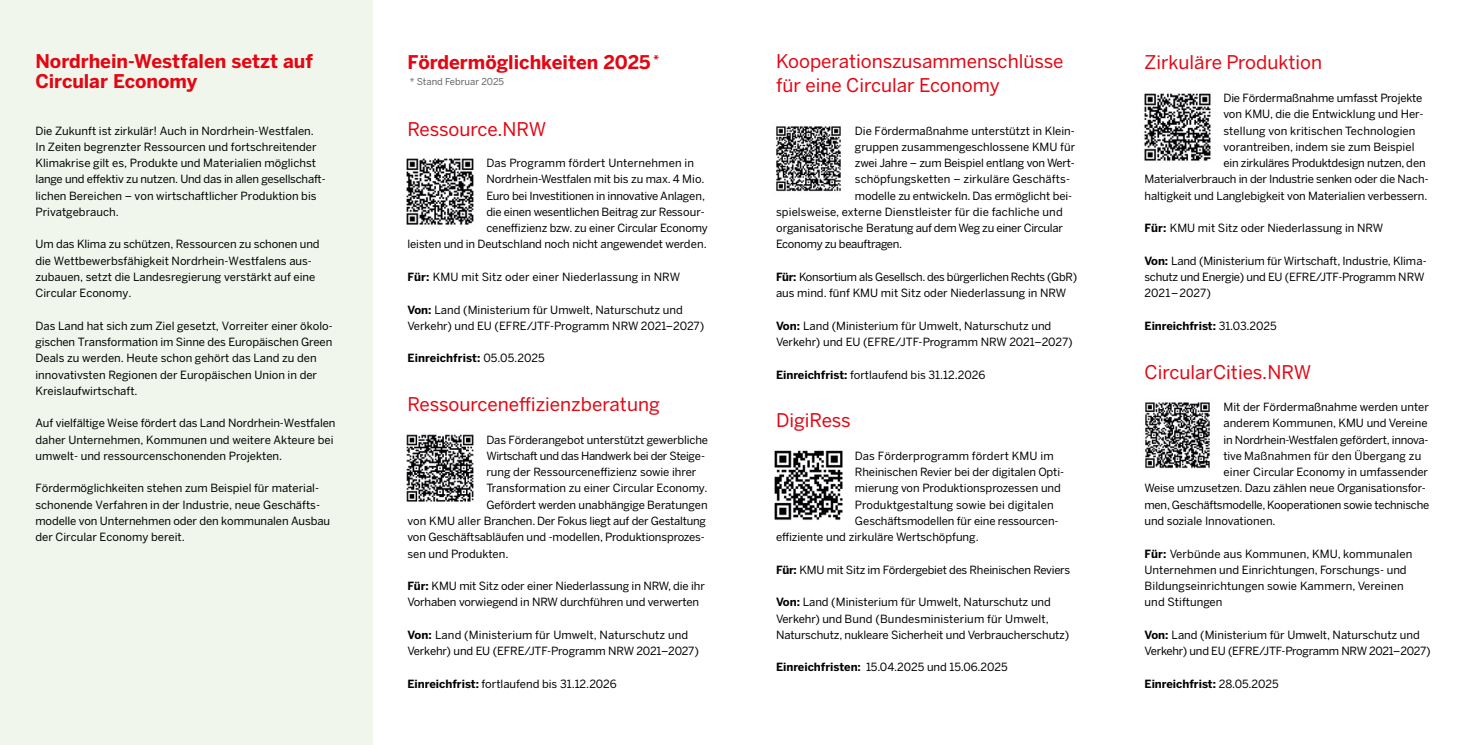
<style>
.page{position:relative;width:1467px;height:745px;background:#fff}
.page>*{position:absolute;margin:0;border:0;box-sizing:border-box;transform-origin:0 0}
.t1{font:18.75px/23.8px "Benton Sans";color:#e30613}
.t2{font:700 18.75px/20px "Benton Sans";color:#e30613}
.t3{font:11.25px/16.2px "Benton Sans";color:#000}
.t4{font:11.25px "Benton Sans";letter-spacing:-.02em;color:#000}
.t5{font:11.25px/16.2px "Benton Sans";letter-spacing:-.025em;color:#000}
.t6{font:700 11.25px "Benton Sans";color:#000}
.t7{font:11.25px "Benton Sans";letter-spacing:-.03em;color:#000}
.t8{font:9.5px "Benton Sans";color:#646363}
.s1{font-weight:700}
.s2{font-weight:400}
</style>
<div class="page">
<img style="left:1144px;top:93px;width:67px;height:68px">
<div style="left:0;top:0;width:372px;height:744px;background:#f1f6ec"></div>
<img style="left:406px;top:158px;width:68px;height:67px">
<img style="left:406px;top:434px;width:68px;height:68px">
<img style="left:776px;top:126px;width:65px;height:66px">
<img style="left:774px;top:450px;width:69px;height:70px">
<img style="left:1145px;top:402px;width:65px;height:67px">
<h1 class="t2" style="left:35px;top:51px;width:279px">Nordrhein-Westfalen setzt auf<br>Circular Economy</h1>
<p class="t3" style="left:35px;top:122px;width:292px">Die Zukunft ist zirkulär! Auch in Nordrhein-Westfalen.<br>In Zeiten begrenzter Ressourcen und fortschreitender Klimakrise gilt es, Produkte und Materialien möglichst lange und effektiv zu nutzen. Und das in allen gesellschaft&shy;lichen Bereichen – von wirtschaftlicher Produktion bis Privatgebrauch.</p>
<p class="t3" style="left:35px;top:236px;width:286px">Um das Klima zu schützen, Ressourcen zu schonen und die Wettbewerbsfähigkeit Nordrhein-Westfalens aus&shy;zubauen, setzt die Landesregierung verstärkt auf eine Circular Economy.</p>
<p class="t3" style="left:35px;top:317px;width:299px">Das Land hat sich zum Ziel gesetzt, Vorreiter einer ökolo&shy;gischen Transformation im Sinne des Europäischen Green Deals zu werden. Heute schon gehört das Land zu den innovativsten Regionen der Europäischen Union in der Kreislaufwirtschaft.</p>
<p class="t3" style="left:35px;top:414px;width:301px">Auf vielfältige Weise fördert das Land Nordrhein-Westfalen daher Unternehmen, Kommunen und weitere Akteure bei umwelt- und ressourcenschonenden Projekten.</p>
<p class="t3" style="left:35px;top:479px;width:296px">Fördermöglichkeiten stehen zum Beispiel für material&shy;schonende Verfahren in der Industrie, neue Geschäfts&shy;modelle von Unternehmen oder den kommunalen Ausbau der Circular Economy bereit.</p>
<h1 class="t2" style="left:407px;top:52px;width:253px">Fördermöglichkeiten 2025 <sup>*</sup></h1>
<p class="t8" style="left:410px;top:76px;width:96px">* Stand Februar 2025</p>
<h1 class="t1" style="left:407px;top:117px;width:140px">Ressource.NRW</h1>
<p class="t3" style="left:486px;top:155px;width:209px">Das Programm fördert Unternehmen in</p>
<p class="t3" style="left:486px;top:171px;width:220px">Nordrhein-Westfalen mit bis zu max. 4 Mio.</p>
<p class="t4" style="left:486px;top:189px;width:220px">Euro bei Investitionen in innovative Anlagen,</p>
<p class="t4" style="left:486px;top:205px;width:220px">die einen wesentlichen Beitrag zur Ressour-</p>
<p class="t3" style="left:486px;top:220px;width:223px">ceneffizienz bzw. zu einer Circular Economy</p>
<p class="t3" style="left:407px;top:236px;width:301px">leisten und in Deutschland noch nicht angewendet werden.</p>
<p class="t3" style="left:407px;top:268px;width:274px"><span class="s1">Für:</span> KMU mit Sitz oder einer Niederlassung in NRW</p>
<p class="t3" style="left:407px;top:301px;width:298px"><span class="s1">Von:</span> Land (Ministerium für Umwelt, Naturschutz und<br>Verkehr) und EU (EFRE/JTF-Programm NRW 2021–2027)</p>
<p class="t6" style="left:407px;top:351px;width:139px">Einreichfrist: <span class="s2">05.05.2025</span></p>
<h1 class="t1" style="left:407px;top:392px;width:254px">Ressourceneffizienzberatung</h1>
<p class="t3" style="left:486px;top:431px;width:223px">Das Förderangebot unterstützt gewerbliche</p>
<p class="t7" style="left:486px;top:449px;width:220px">Wirtschaft und das Handwerk bei der Steige-</p>
<p class="t3" style="left:486px;top:463px;width:212px">rung der Ressourceneffizienz sowie ihrer</p>
<p class="t3" style="left:486px;top:480px;width:223px">Transformation zu einer Circular Economy.</p>
<p class="t3" style="left:486px;top:496px;width:223px">Gefördert werden unabhängige Beratungen</p>
<p class="t4" style="left:407px;top:514px;width:300px">von KMU aller Branchen. Der Fokus liegt auf der Gestaltung</p>
<p class="t3" style="left:407px;top:528px;width:299px">von Geschäftsabläufen und -modellen, Produktionsprozes-</p>
<p class="t3" style="left:407px;top:545px;width:102px">sen und Produkten.</p>
<p class="t3" style="left:407px;top:577px;width:299px"><span class="s1">Für:</span> KMU mit Sitz oder einer Niederlassung in NRW, die ihr<br>Vorhaben vorwiegend in NRW durchführen und verwerten</p>
<p class="t3" style="left:407px;top:626px;width:293px"><span class="s1">Von:</span> Land (Ministerium für Umwelt, Naturschutz und<br>Verkehr) und EU (EFRE/JTF-Programm NRW 2021–2027)</p>
<p class="t3" style="left:407px;top:675px;width:211px"><span class="s1">Einreichfrist:</span> fortlaufend bis 31.12.2026</p>
<h1 class="t1" style="left:776px;top:49px;width:289px">Kooperationszusammenschlüsse für eine Circular Economy</h1>
<p class="t3" style="left:855px;top:122px;width:221px">Die Fördermaßnahme unterstützt in Klein-</p>
<p class="t3" style="left:855px;top:138px;width:222px">gruppen zusammengeschlossene KMU für</p>
<p class="t3" style="left:855px;top:155px;width:221px">zwei Jahre – zum Beispiel entlang von Wert-</p>
<p class="t3" style="left:855px;top:171px;width:217px">schöpfungsketten – zirkuläre Geschäfts-</p>
<p class="t3" style="left:855px;top:187px;width:219px">modelle zu entwickeln. Das ermöglicht bei-</p>
<p class="t3" style="left:776px;top:203px;width:288px">spielsweise, externe Dienstleister für die fachliche und</p>
<p class="t5" style="left:776px;top:220px;width:288px">organisatorische Beratung auf dem Weg zu einer Circular</p>
<p class="t5" style="left:776px;top:236px;width:128px">Economy zu beauftragen.</p>
<p class="t5" style="left:776px;top:268px;width:303px"><span class="s1">Für:</span> Konsortium als Gesellsch. des bürgerlichen Rechts (GbR) aus mind. fünf KMU mit Sitz oder Niederlassung in NRW</p>
<p class="t3" style="left:776px;top:317px;width:298px"><span class="s1">Von:</span> Land (Ministerium für Umwelt, Naturschutz und<br>Verkehr) und EU (EFRE/JTF-Programm NRW 2021–2027)</p>
<p class="t3" style="left:776px;top:366px;width:211px"><span class="s1">Einreichfrist:</span> fortlaufend bis 31.12.2026</p>
<h1 class="t1" style="left:776px;top:408px;width:76px">DigiRess</h1>
<p class="t3" style="left:855px;top:447px;width:200px">Das Förderprogramm fördert KMU im</p>
<p class="t3" style="left:855px;top:463px;width:211px">Rheinischen Revier bei der digitalen Opti-</p>
<p class="t3" style="left:855px;top:480px;width:208px">mierung von Produktionsprozessen und</p>
<p class="t3" style="left:855px;top:496px;width:200px">Produktgestaltung sowie bei digitalen</p>
<p class="t3" style="left:855px;top:512px;width:204px">Geschäftsmodellen für eine ressourcen-</p>
<p class="t3" style="left:776px;top:528px;width:204px">effiziente und zirkuläre Wertschöpfung.</p>
<p class="t4" style="left:776px;top:562px;width:296px"><span class="s1">Für:</span> KMU mit Sitz im Fördergebiet des Rheinischen Reviers</p>
<p class="t3" style="left:776px;top:593px;width:295px"><span class="s1">Von:</span> Land (Ministerium für Umwelt, Naturschutz und<br>Verkehr) und Bund (Bundesministerium für Umwelt,<br>Naturschutz, nukleare Sicherheit und Verbraucherschutz)</p>
<p class="t3" style="left:776px;top:658px;width:233px"><span class="s1">Einreichfristen:</span> 15.04.2025 und 15.06.2025</p>
<h1 class="t1" style="left:1144px;top:50px;width:179px">Zirkuläre Produktion</h1>
<p class="t3" style="left:1223px;top:90px;width:200px">Die Fördermaßnahme umfasst Projekte</p>
<p class="t3" style="left:1223px;top:106px;width:201px">von KMU, die die Entwicklung und Her-</p>
<p class="t3" style="left:1223px;top:122px;width:194px">stellung von kritischen Technologien</p>
<p class="t3" style="left:1223px;top:138px;width:193px">vorantreiben, indem sie zum Beispiel</p>
<p class="t4" style="left:1223px;top:156px;width:204px">ein zirkuläres Produktdesign nutzen, den</p>
<p class="t4" style="left:1144px;top:172px;width:286px">Materialverbrauch in der Industrie senken oder die Nach-</p>
<p class="t3" style="left:1144px;top:187px;width:284px">haltigkeit und Langlebigkeit von Materialien verbessern.</p>
<p class="t3" style="left:1144px;top:220px;width:240px"><span class="s1">Für:</span> KMU mit Sitz oder Niederlassung in NRW</p>
<p class="t3" style="left:1144px;top:252px;width:284px"><span class="s1">Von:</span> Land (Ministerium für Wirtschaft, Industrie, Klima&shy;schutz und Energie) und EU (EFRE/JTF-Programm NRW<br>2021–2027)</p>
<p class="t6" style="left:1144px;top:319px;width:134px">Einreichfrist: <span class="s2">31.03.2025</span></p>
<h1 class="t1" style="left:1144px;top:359px;width:168px">CircularCities.NRW</h1>
<p class="t3" style="left:1223px;top:398px;width:207px">Mit der Fördermaßnahme werden unter</p>
<p class="t3" style="left:1223px;top:415px;width:206px">anderem Kommunen, KMU und Vereine</p>
<p class="t4" style="left:1223px;top:432px;width:207px">in Nordrhein-Westfalen gefördert, innova-</p>
<p class="t3" style="left:1223px;top:447px;width:199px">tive Maßnahmen für den Übergang zu</p>
<p class="t3" style="left:1223px;top:463px;width:206px">einer Circular Economy in umfassender</p>
<p class="t3" style="left:1144px;top:480px;width:283px">Weise umzusetzen. Dazu zählen neue Organisationsfor-</p>
<p class="t4" style="left:1144px;top:497px;width:286px">men, Geschäftsmodelle, Kooperationen sowie technische</p>
<p class="t3" style="left:1144px;top:512px;width:133px">und soziale Innovationen.</p>
<p class="t3" style="left:1144px;top:545px;width:269px"><span class="s1">Für:</span> Verbünde aus Kommunen, KMU, kommunalen Unternehmen und Einrichtungen, Forschungs- und Bildungseinrichtungen sowie Kammern, Vereinen und Stiftungen</p>
<p class="t3" style="left:1144px;top:626px;width:287px"><span class="s1">Von:</span> Land (Ministerium für Umwelt, Naturschutz und<br>Verkehr) und EU (EFRE/JTF-Programm NRW 2021–2027)</p>
<p class="t6" style="left:1144px;top:676px;width:136px">Einreichfrist: <span class="s2">28.05.2025</span></p>
</div>
